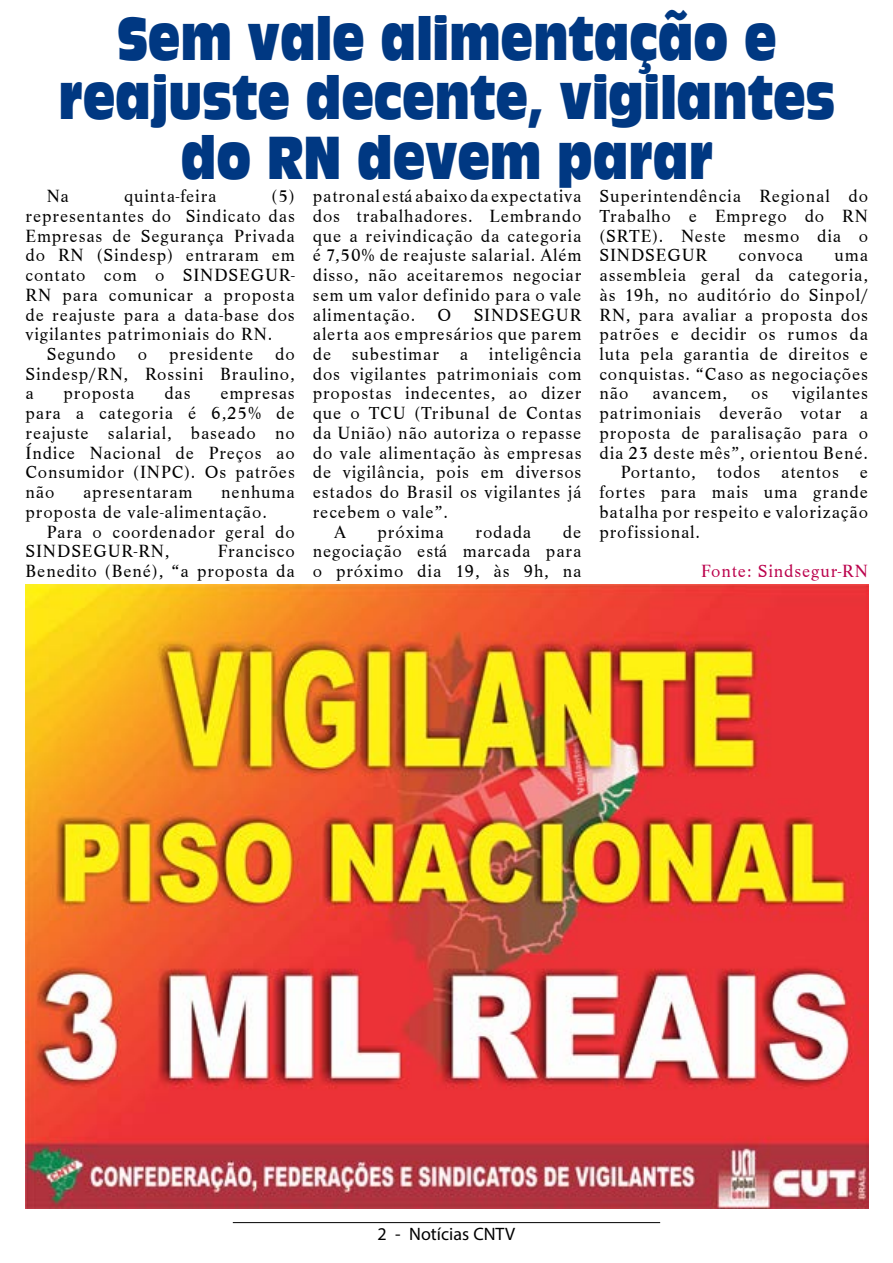
<style>
.page{position:relative;width:893px;height:1263px;background:#fff}
.page>*{position:absolute;margin:0;border:0;box-sizing:border-box;transform-origin:0 0}
.t1{font:56.4px/59.2px "Antique Olive Compact";color:#003882;text-align:center;scale:.76 1}
.t2{font:18.15px/19.8px "Life T";letter-spacing:.05em;color:#000;text-align:justify}
.t3{font:18.15px "Life T";letter-spacing:.05em;color:#bb004b}
.t4{font:18px "Myriad Pro";color:#000}
</style>
<div class="page">
<hr style="left:233px;top:1222px;width:427px;height:1px;background:#000">
<img style="left:26px;top:585px;width:842px;height:624px">
<h1 class="t1" style="left:58px;top:9px;width:1024px">Sem vale alimentação e reajuste decente, vigilantes do RN devem parar</h1>
<p class="t2" style="left:47px;top:186px;width:24px">Na</p>
<p class="t2" style="left:124px;top:186px;width:94px">quinta-feira</p>
<p class="t2" style="left:599px;top:186px;width:270px">Superintendência Regional do Trabalho e Emprego do RN (SRTE). Neste mesmo dia o SINDSEGUR</p>
<p class="t2" style="left:313px;top:186px;width:270px">patronal está abaixo da expectativa</p>
<p class="t2" style="left:313px;top:206px;width:270px">dos trabalhadores. Lembrando</p>
<p class="t2" style="left:313px;top:226px;width:270px">que a reivindicação da categoria</p>
<p class="t2" style="left:313px;top:246px;width:270px">é 7,50% de reajuste salarial. Além</p>
<p class="t2" style="left:313px;top:265px;width:270px">disso, não aceitaremos negociar</p>
<p class="t2" style="left:313px;top:285px;width:270px">sem um valor definido para o vale</p>
<p class="t2" style="left:313px;top:305px;width:270px">alimentação. O SINDSEGUR</p>
<p class="t2" style="left:313px;top:325px;width:270px">alerta aos empresários que parem</p>
<p class="t2" style="left:313px;top:344px;width:270px">de subestimar a inteligência</p>
<p class="t2" style="left:313px;top:364px;width:270px">dos vigilantes patrimoniais com</p>
<p class="t2" style="left:313px;top:384px;width:270px">propostas indecentes, ao dizer</p>
<p class="t2" style="left:313px;top:403px;width:270px">que o TCU (Tribunal de Contas</p>
<p class="t2" style="left:313px;top:423px;width:270px">da União) não autoriza o repasse</p>
<p class="t2" style="left:313px;top:443px;width:270px">do vale alimentação às empresas</p>
<p class="t2" style="left:313px;top:463px;width:270px">de vigilância, pois em diversos</p>
<p class="t2" style="left:313px;top:482px;width:270px">estados do Brasil os vigilantes já</p>
<p class="t2" style="left:313px;top:502px;width:137px">recebem o vale”.</p>
<p class="t2" style="left:334px;top:522px;width:13px">A</p>
<p class="t2" style="left:378px;top:522px;width:68px">próxima</p>
<p class="t2" style="left:475px;top:522px;width:57px">rodada</p>
<p class="t2" style="left:26px;top:186px;width:271px;text-indent:246px">(5) representantes do Sindicato das Empresas de Segurança Privada do RN (Sindesp) entraram em contato com o SINDSEGUR-RN para comunicar a proposta de reajuste para a data-base dos vigilantes patrimoniais do RN.</p>
<p class="t2" style="left:26px;top:344px;width:271px;text-indent:21px">Segundo o presidente do Sindesp/RN, Rossini Braulino, a</p>
<p class="t2" style="left:599px;top:246px;width:270px;text-indent:235px">uma assembleia geral da categoria, às 19h, no auditório do Sinpol/ RN, para avaliar a proposta dos patrões e decidir os rumos da luta pela garantia de direitos e conquistas. “Caso as negociações não</p>
<p class="t2" style="left:738px;top:246px;width:66px">convoca</p>
<p class="t2" style="left:652px;top:384px;width:76px">avancem,</p>
<p class="t2" style="left:751px;top:384px;width:19px">os</p>
<p class="t2" style="left:792px;top:384px;width:77px">vigilantes</p>
<p class="t2" style="left:599px;top:403px;width:270px">patrimoniais deverão votar a</p>
<p class="t2" style="left:599px;top:423px;width:270px">proposta de paralisação para o</p>
<p class="t2" style="left:599px;top:443px;width:270px">dia 23 deste mês”, orientou Bené.</p>
<p class="t2" style="left:621px;top:463px;width:249px">Portanto, todos atentos e</p>
<p class="t2" style="left:599px;top:482px;width:270px">fortes para mais uma grande</p>
<p class="t2" style="left:599px;top:502px;width:270px">batalha por respeito e valorização</p>
<p class="t2" style="left:599px;top:522px;width:102px">profissional.</p>
<p class="t3" style="left:701px;top:560px;width:169px">Fonte: Sindsegur-RN</p>
<p class="t2" style="left:64px;top:384px;width:73px">proposta</p>
<p class="t2" style="left:164px;top:384px;width:28px">das</p>
<p class="t2" style="left:26px;top:384px;width:271px;text-indent:195px">empresas para a categoria é 6,25% de reajuste salarial, baseado no Índice Nacional de Preços ao Consumidor (INPC). Os patrões não</p>
<p class="t2" style="left:26px;top:482px;width:271px;text-indent:196px">nenhuma proposta de vale-alimentação.</p>
<p class="t2" style="left:26px;top:522px;width:271px;text-indent:21px">Para o coordenador geral do<br>SINDSEGUR-RN,</p>
<p class="t2" style="left:83px;top:482px;width:111px">apresentaram</p>
<p class="t2" style="left:313px;top:522px;width:270px;text-indent:250px">de negociação está marcada para o próximo dia 19, às 9h, na</p>
<p class="t2" style="left:26px;top:541px;width:271px;text-align:right">Francisco<br>Benedito (Bené), “a proposta da</p>
<p class="t4" style="left:378px;top:1223px;width:139px">2 - Notícias CNTV</p>
</div>
